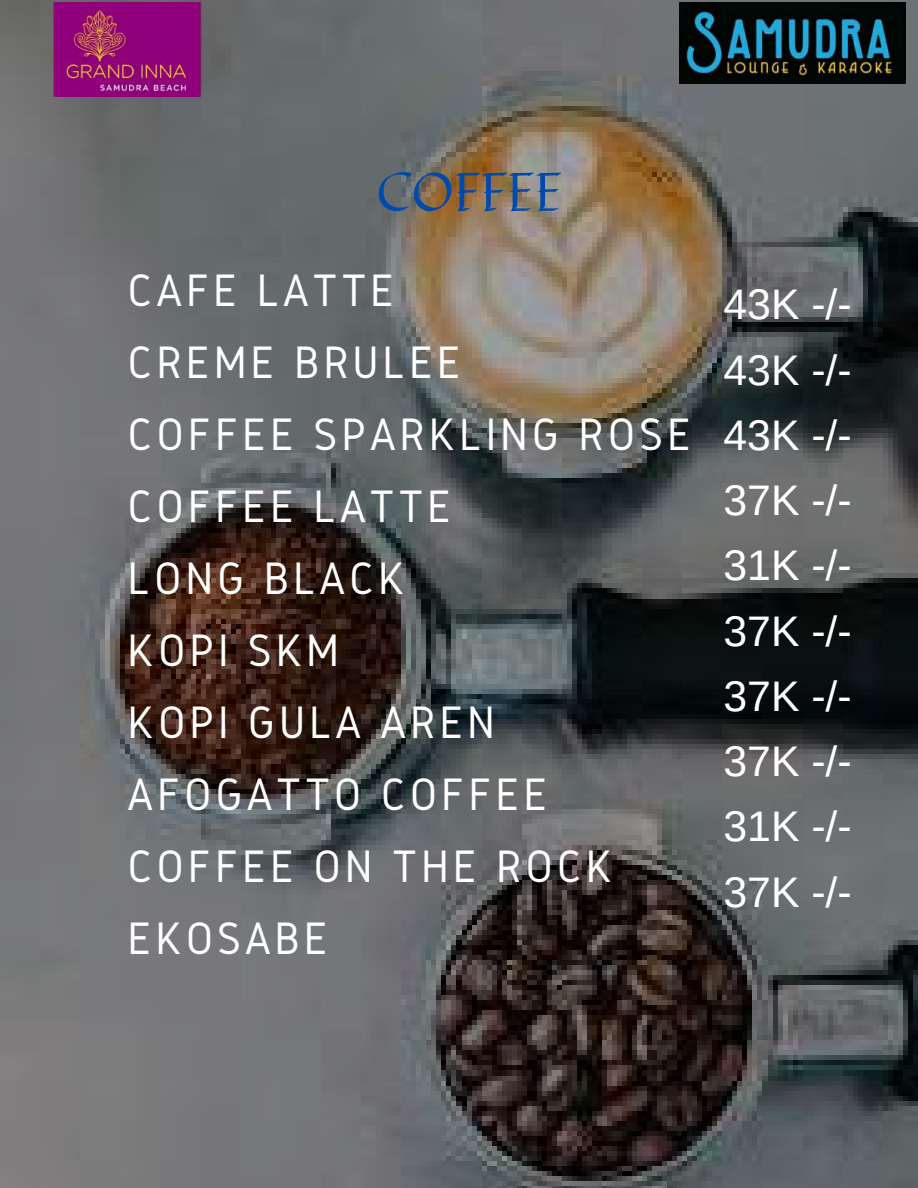
<style>
.page{position:relative;width:918px;height:1188px;background:#fff}
.page>*{position:absolute;margin:0;border:0;box-sizing:border-box;transform-origin:0 0}
.t1{font:54px "Quintessential";color:#004aad}
.t2{font:47.25px/72px "Gidole";letter-spacing:.08em;color:#fff}
.t3{font:42.75px/65.2px "Arimo";color:#fff;text-align:justify}
</style>
<div class="page">
<img style="left:0;top:0;width:918px;height:1188px">
<img style="left:47px;top:2px;width:162px;height:95px">
<img style="left:680px;top:2px;width:226px;height:81px">
<p class="t1" style="left:377px;top:149px;width:187px">COFFEE</p>
<p class="t2" style="left:128px;top:254px;width:565px">CAFE LATTE<br>CREME BRULEE<br>COFFEE SPARKLING ROSE<br>COFFEE LATTE<br>LONG BLACK<br>KOPI SKM<br>KOPI GULA AREN<br>AFOGATTO COFFEE<br>COFFEE ON THE ROCK<br>EKOSABE</p>
<p class="t3" style="left:724px;top:272px;width:130px">43K -/- 43K -/- 43K -/- 37K -/- 31K -/- 37K -/- 37K -/- 37K -/- 31K -/- 37K -/-</p>
</div>
